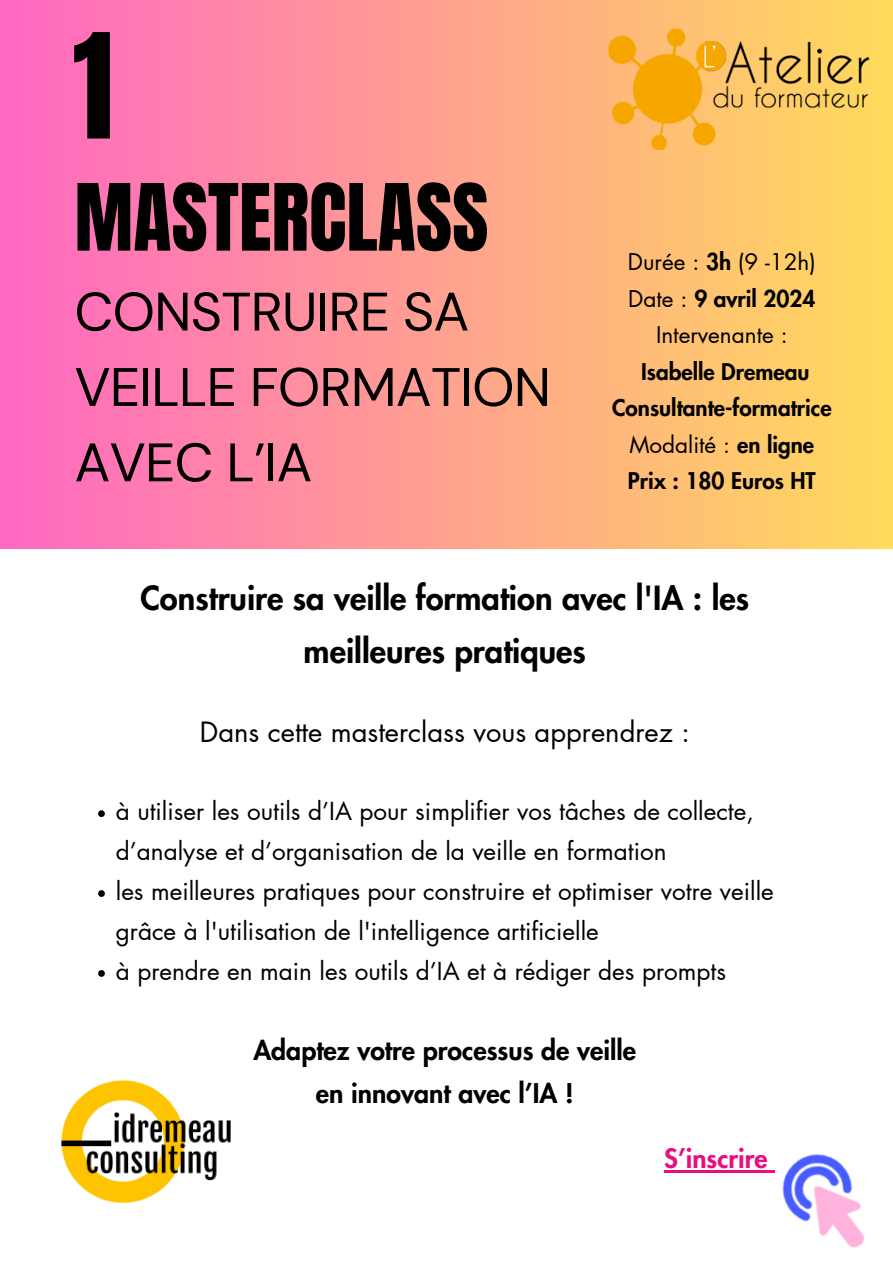
<style>
.page{position:relative;width:893px;height:1263px;background:#fff}
.page>*{position:absolute;margin:0;border:0;box-sizing:border-box;transform-origin:0 0}
.t1{font:123.75px "Anton";color:#000}
.t2{font:78.75px "Anton";color:#000}
.t3{font:54px/75.4px "DM Sans";letter-spacing:-.015em;color:#000}
.t4{font:800 32.55px/53.4px "Futura LT Pro";color:#000;text-align:center}
.t5{font:27.3px "Futura LT Pro";color:#000}
.t6{font:800 26.55px/43.3px "Futura LT Pro";color:#000;text-align:center}
.t7{font:800 26.25px "Futura LT Pro";color:#e80d80}
.t8{font:24.3px/39.9px "Futura LT Pro";color:#000}
.t9{font:800 22.5px/36.6px "Futura LT Pro";color:#000;text-align:center}
.t10{font:22.5px/36.6px "Futura LT Pro";color:#000;text-align:center}
.s1{font-weight:800}
.s2{font-weight:400}
</style>
<div class="page">
<div style="left:0;top:0;width:893px;height:549px;background:linear-gradient(to right,#ff67c3,#ffdc5b)"></div>
<img style="left:607px;top:27px;width:263px;height:124px">
<img style="left:61px;top:1079px;width:170px;height:125px">
<img style="left:772px;top:1154px;width:93px;height:94px">
<svg style="left:98px;top:810px;width:7px;height:7px"></svg>
<svg style="left:98px;top:890px;width:7px;height:7px"></svg>
<svg style="left:98px;top:970px;width:7px;height:7px"></svg>
<hr style="left:664px;top:1170px;width:103px;height:2px;background:#e80d80">
<svg style="left:767px;top:1170px;width:8px;height:2px"></svg>
<h1 class="t1" style="left:73px;top:-2px;width:42px">1</h1>
<h2 class="t2" style="left:74px;top:161px;width:415px">MASTERCLASS</h2>
<h3 class="t3" style="left:74px;top:274px;width:478px">CONSTRUIRE SA<br>VEILLE FORMATION<br>AVEC L’IA</h3>
<p class="t10" style="left:628px;top:244px;width:190px">Durée : <span class="s1">3h</span> (9 -12h)<br>Date : <span class="s1">9 avril 2024<br></span>Intervenante :</p>
<p class="t9" style="left:612px;top:354px;width:221px">Isabelle Dremeau<br>Consultante-formatrice<br><span class="s2">Modalité :</span> en ligne<br>Prix : 180 Euros HT</p>
<h3 class="t4" style="left:140px;top:573px;width:610px">Construire sa veille formation avec l'IA : les meilleures pratiques</h3>
<p class="t5" style="left:200px;top:719px;width:491px">Dans cette masterclass vous apprendrez :</p>
<p class="t8" style="left:116px;top:792px;width:659px">à utiliser les outils d’IA pour simplifier vos tâches de collecte, d’analyse et d’organisation de la veille en formation<br>les meilleures pratiques pour construire et optimiser votre veille grâce à l'utilisation de l'intelligence artificielle<br>à prendre en main les outils d’IA et à rédiger des prompts</p>
<p class="t6" style="left:253px;top:1029px;width:384px">Adaptez votre processus de veille en innovant avec l’IA !</p>
<p class="t7" style="left:664px;top:1146px;width:105px">S’inscrire</p>
</div>
